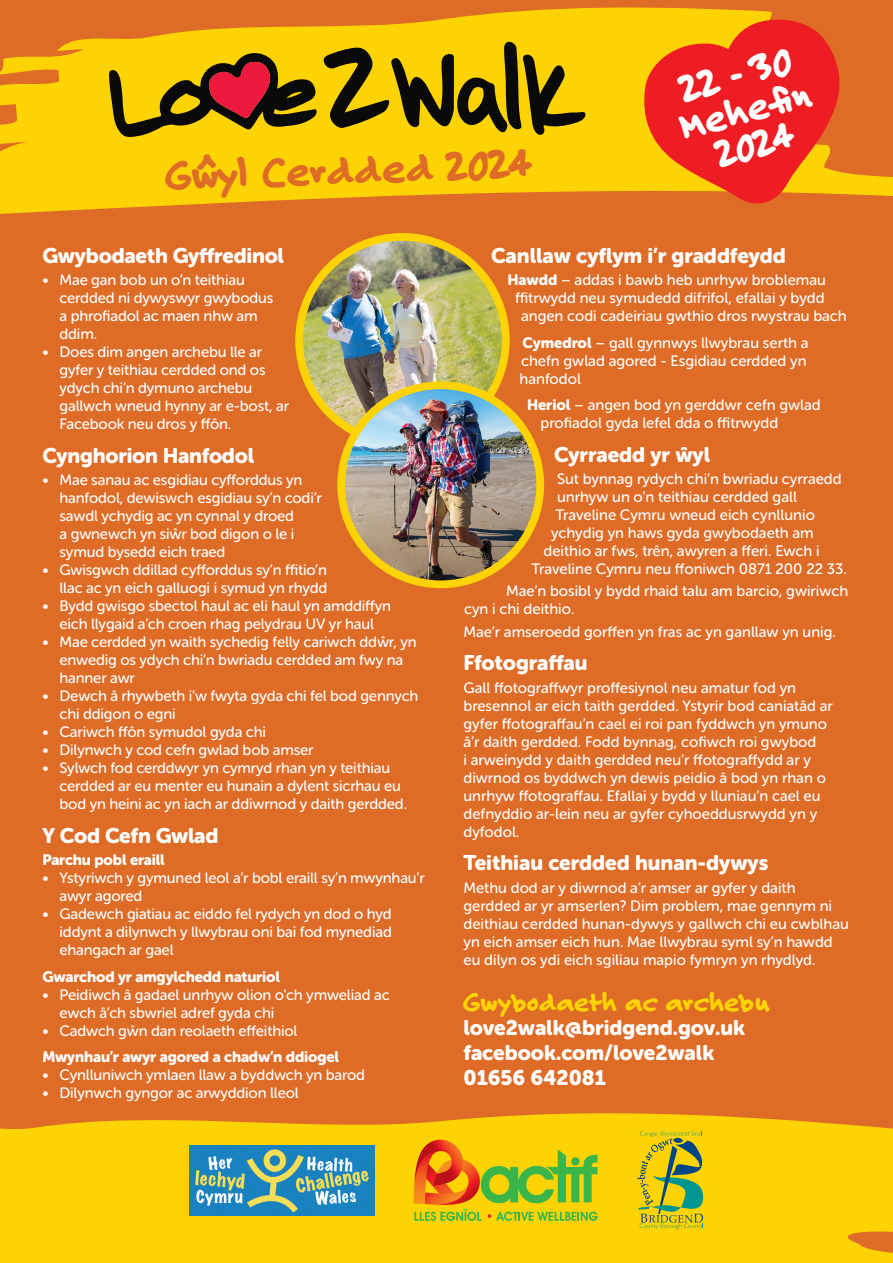
<style>
.page{position:relative;width:893px;height:1263px;background:#de6c27}
.page>*{position:absolute;margin:0;border:0;box-sizing:border-box;transform-origin:0 0}
.t1{font:800 42px "Felt Tip Roman";color:#de6c27}
.t2{font:800 39px/36px "Felt Tip Roman";color:#fff;text-align:center}
.t3{font:800 27px "Felt Tip Roman";color:#fed304}
.t4{font:21px/25.2px "Museo Sans Rounded 900";letter-spacing:-.005em;color:#fff}
.t5{font:15px/18px "Museo Sans Rounded 500";letter-spacing:-.01em;color:#fff}
.t6{font:15px/26.5px "Museo Sans Rounded 900";letter-spacing:-.01em;color:#fff}
.s1{font-family:"Museo Sans Rounded 500"}
.s2{font-family:"Museo Sans Rounded 900"}
</style>
<div class="page">
<svg style="left:0;top:1113px;width:893px;height:150px;background:#fbcb07"></svg>
<img style="left:189px;top:1145px;width:185px;height:70px">
<svg style="left:413px;top:1140px;width:185px;height:81px;background:#c9b119"></svg>
<svg style="left:637px;top:1131px;width:66px;height:98px;background:#b4b42a"></svg>
<svg style="left:0;top:7px;width:893px;height:207px;fill:#fed304"></svg>
<img style="left:299px;top:237px;width:207px;height:206px;border-radius:103px">
<div style="left:295px;top:233px;width:215px;height:214px;border:8px solid #fed304;border-radius:50%"></div>
<img style="left:341px;top:385px;width:199px;height:199px;border-radius:100px">
<div style="left:337px;top:381px;width:207px;height:207px;border:8px solid #fed304;border-radius:50%"></div>
<svg style="left:323px;top:42px;width:262px;height:93px;background:#a58a06"></svg>
<svg style="left:109px;top:47px;width:208px;height:90px;background:#ae7d0c"></svg>
<svg style="left:644px;top:20px;width:195px;height:183px;background:#ef481d"></svg>
<h1 class="t1" style="left:164px;top:146px;width:368px;rotate:-2deg">Gŵyl Cerdded 2024</h1>
<p class="t2" style="left:667px;top:74px;width:136px;rotate:-15deg">22 - 30<br>Mehefin<br>2024</p>
<p class="t4" style="left:43px;top:243px;width:243px">Gwybodaeth Gyffredinol</p>
<p class="t5" style="left:60px;top:271px;width:215px;text-indent:-17px">• Mae gan bob un o’n teithiau cerdded ni dywyswyr gwybodus a phrofiadol ac maen nhw am ddim.</p>
<p class="t5" style="left:60px;top:343px;width:231px;text-indent:-17px">• Does dim angen archebu lle ar gyfer y teithiau cerdded ond os ydych chi’n dymuno archebu gallwch wneud hynny ar e-bost, ar<br>Facebook neu dros y ffôn.</p>
<p class="t4" style="left:43px;top:443px;width:213px">Cynghorion Hanfodol</p>
<p class="t5" style="left:60px;top:471px;width:264px;text-indent:-17px">• Mae sanau ac esgidiau cyfforddus yn hanfodol, dewiswch esgidiau sy’n codi’r sawdl ychydig ac yn cynnal y droed</p>
<p class="t5" style="left:60px;top:525px;width:236px">a gwnewch yn siŵr bod digon o le i symud bysedd eich traed</p>
<p class="t5" style="left:43px;top:561px;width:286px;text-align:right">• Gwisgwch ddillad cyfforddus sy’n ffitio’n llac ac yn eich galluogi i symud yn rhydd</p>
<p class="t5" style="left:43px;top:597px;width:350px;text-align:center">• Bydd gwisgo sbectol haul ac eli haul yn amddiffyn eich llygaid a’ch croen rhag pelydrau UV yr haul</p>
<p class="t5" style="left:60px;top:633px;width:359px;text-indent:-17px">• Mae cerdded yn waith sychedig felly cariwch ddŵr, yn enwedig os ydych chi’n bwriadu cerdded am fwy na hanner awr</p>
<p class="t5" style="left:60px;top:687px;width:360px;text-indent:-17px">• Dewch â rhywbeth i’w fwyta gyda chi fel bod gennych chi ddigon o egni</p>
<p class="t5" style="left:43px;top:723px;width:225px">• Cariwch ffôn symudol gyda chi</p>
<p class="t5" style="left:43px;top:741px;width:273px">• Dilynwch y cod cefn gwlad bob amser</p>
<p class="t5" style="left:60px;top:759px;width:349px;text-indent:-17px">• Sylwch fod cerddwyr yn cymryd rhan yn y teithiau cerdded ar eu menter eu hunain a dylent sicrhau eu bod yn heini ac yn iach ar ddiwrnod y daith gerdded.</p>
<p class="t4" style="left:43px;top:823px;width:177px">Y Cod Cefn Gwlad</p>
<p class="t6" style="left:43px;top:847px;width:124px">Parchu pobl eraill</p>
<p class="t5" style="left:60px;top:869px;width:367px;text-indent:-17px">• Ystyriwch y gymuned leol a’r bobl eraill sy’n mwynhau’r awyr agored</p>
<p class="t5" style="left:60px;top:905px;width:334px;text-align:justify;text-indent:-17px">• Gadewch giatiau ac eiddo fel rydych yn dod o hyd iddynt a dilynwch y llwybrau oni bai fod mynediad ehangach ar gael</p>
<p class="t6" style="left:43px;top:963px;width:239px">Gwarchod yr amgylchedd naturiol</p>
<p class="t5" style="left:60px;top:985px;width:332px;text-indent:-17px">• Peidiwch â gadael unrhyw olion o’ch ymweliad ac ewch â’ch sbwriel adref gyda chi</p>
<p class="t6" style="left:43px;top:1017px;width:298px"><span class="s1">• Cadwch gŵn dan reolaeth effeithiol<br></span>Mwynhau’r awyr agored a chadw’n ddiogel</p>
<p class="t5" style="left:43px;top:1066px;width:324px">• Cynlluniwch ymlaen llaw a byddwch yn barod</p>
<p class="t5" style="left:43px;top:1084px;width:258px">• Dilynwch gyngor ac arwyddion lleol</p>
<p class="t4" style="left:491px;top:243px;width:296px">Canllaw cyflym i’r graddfeydd</p>
<p class="t5" style="left:508px;top:271px;width:320px"><span class="s2">Hawdd</span> – addas i bawb heb unrhyw broblemau</p>
<p class="t5" style="left:521px;top:289px;width:327px;text-indent:-6px">ffitrwydd neu symudedd difrifol, efallai y bydd angen codi cadeiriau gwthio dros rwystrau bach</p>
<p class="t5" style="left:520px;top:333px;width:290px"><span class="s2">Cymedrol</span> – gall gynnwys llwybrau serth a chefn gwlad agored - Esgidiau cerdded yn hanfodol</p>
<p class="t5" style="left:541px;top:396px;width:282px;text-indent:-14px"><span class="s2">Heriol</span> – angen bod yn gerddwr cefn gwlad profiadol gyda lefel dda o ffitrwydd</p>
<p class="t4" style="left:554px;top:442px;width:158px">Cyrraedd yr ŵyl</p>
<p class="t5" style="left:557px;top:470px;width:286px">Sut bynnag rydych chi’n bwriadu cyrraedd</p>
<p class="t5" style="left:557px;top:488px;width:241px">unrhyw un o’n teithiau cerdded gall</p>
<p class="t5" style="left:556px;top:506px;width:261px">Traveline Cymru wneud eich cynllunio</p>
<p class="t5" style="left:551px;top:524px;width:264px">ychydig yn haws gyda gwybodaeth am</p>
<p class="t5" style="left:532px;top:542px;width:317px;text-indent:12px">deithio ar fws, trên, awyren a fferi. Ewch i<br>Traveline Cymru neu ffoniwch 0871 200 22 33.</p>
<p class="t5" style="left:464px;top:582px;width:386px;text-indent:42px">Mae’n bosibl y bydd rhaid talu am barcio, gwiriwch cyn i chi deithio.</p>
<p class="t5" style="left:463px;top:622px;width:374px">Mae’r amseroedd gorffen yn fras ac yn ganllaw yn unig.</p>
<p class="t4" style="left:463px;top:650px;width:126px">Ffotograffau</p>
<p class="t5" style="left:463px;top:678px;width:371px">Gall ffotograffwyr proffesiynol neu amatur fod yn bresennol ar eich taith gerdded. Ystyrir bod caniatâd ar gyfer ffotograffau’n cael ei roi pan fyddwch yn ymuno â’r daith gerdded. Fodd bynnag, cofiwch roi gwybod</p>
<p class="t5" style="left:463px;top:750px;width:364px">i arweinydd y daith gerdded neu’r ffotograffydd ar y diwrnod os byddwch yn dewis peidio â bod yn rhan o unrhyw ffotograffau. Efallai y bydd y lluniau’n cael eu defnyddio ar-lein neu ar gyfer cyhoeddusrwydd yn y dyfodol.</p>
<p class="t4" style="left:463px;top:850px;width:306px">Teithiau cerdded hunan-dywys</p>
<p class="t5" style="left:463px;top:878px;width:387px">Methu dod ar y diwrnod a’r amser ar gyfer y daith gerdded ar yr amserlen? Dim problem, mae gennym ni deithiau cerdded hunan-dywys y gallwch chi eu cwblhau yn eich amser eich hun. Mae llwybrau syml sy’n hawdd eu dilyn os ydi eich sgiliau mapio fymryn yn rhydlyd.</p>
<p class="t3" style="left:463px;top:982px;width:308px">Gwybodaeth ac archebu</p>
<p class="t4" style="left:463px;top:1015px;width:283px">love2walk@bridgend.gov.uk facebook.com/love2walk<br>01656 642081</p>
</div>
